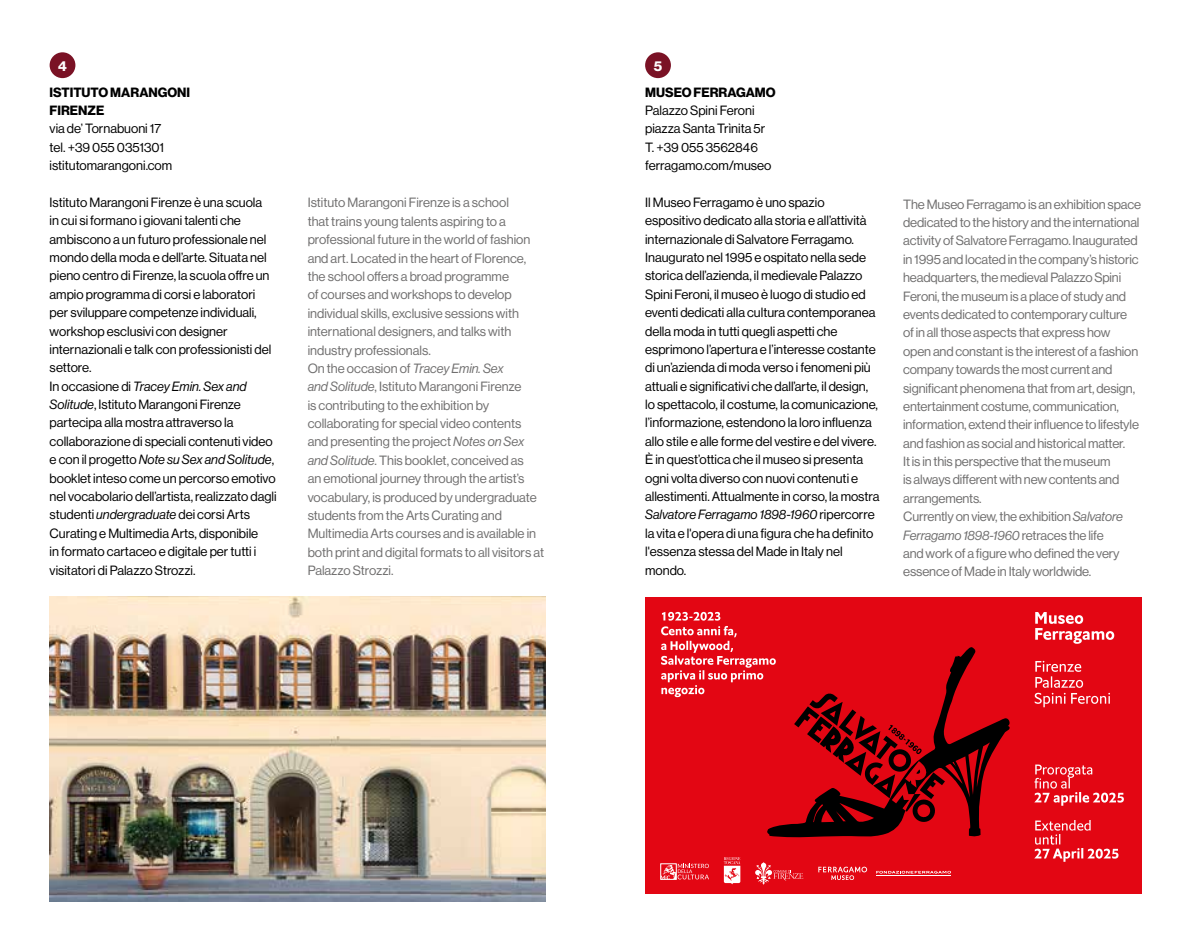
<style>
.page{position:relative;width:1191px;height:943px;background:#fff}
.page>*{position:absolute;margin:0;border:0;box-sizing:border-box;transform-origin:0 0}
.t1{font:14px "N Haas Grotesk DS Pro 75 Bd";color:#fff}
.t2{font:13.12px/18.4px "N Haas Grotesk DS Pro 55 Rg";color:#000}
.t3{font:13.12px/18.4px "N Haas Grotesk DS Pro 55 Rg";letter-spacing:-.01em;color:#706f6f}
.t4{font:13.12px "N Haas Grotesk DS Pro 56 It";color:#000}
.t5{font:13.12px/18.4px "N Haas Grotesk DS Pro 75 Bd";color:#000}
.t6{font:13.12px "N Haas Grotesk DS Pro 56 It";letter-spacing:-.01em;color:#706f6f}
.s1{font-family:"N Haas Grotesk DS Pro 55 Rg"}
.s2{font-family:"N Haas Grotesk DS Pro 56 It"}
</style>
<div class="page">
<div style="left:50px;top:52px;width:25px;height:26px;background:#7a1225;border-radius:50%"></div>
<div style="left:645px;top:52px;width:26px;height:26px;background:#7a1225;border-radius:50%"></div>
<div style="left:645px;top:597px;width:496px;height:296px;background:#e30613"></div>
<svg style="left:767px;top:647px;width:243px;height:191px"></svg>
<svg style="left:794px;top:692px;width:151px;height:131px"></svg>
<svg style="left:1034px;top:820px;width:84px;height:41px"></svg>
<svg style="left:1034px;top:764px;width:89px;height:41px"></svg>
<svg style="left:1034px;top:661px;width:76px;height:46px"></svg>
<svg style="left:1035px;top:612px;width:79px;height:31px"></svg>
<svg style="left:661px;top:626px;width:115px;height:71px"></svg>
<svg style="left:662px;top:612px;width:58px;height:8px"></svg>
<svg style="left:724px;top:857px;width:16px;height:27px"></svg>
<img style="left:724px;top:867px;width:16px;height:14px">
<svg style="left:876px;top:870px;width:75px;height:3px"></svg>
<hr style="left:876px;top:875px;width:38px;height:1px;background:#fff">
<hr style="left:914px;top:875px;width:37px;height:1px;background:#fff">
<svg style="left:755px;top:862px;width:48px;height:23px"></svg>
<svg style="left:818px;top:866px;width:49px;height:14px"></svg>
<svg style="left:662px;top:863px;width:47px;height:16px"></svg>
<div style="left:660px;top:863px;width:16px;height:16px;border:1px solid #fff"></div>
<img style="left:50px;top:597px;width:496px;height:304px">
<p class="t1" style="left:58px;top:57px;width:10px">4</p>
<p class="t5" style="left:50px;top:83px;width:142px">ISTITUTO MARANGONI<br>FIRENZE</p>
<p class="t2" style="left:50px;top:120px;width:124px">via de’ Tornabuoni 17 tel. +39 055 0351301 istitutomarangoni.com</p>
<p class="t2" style="left:50px;top:193px;width:223px">Istituto Marangoni Firenze è una scuola in cui si formano i giovani talenti che ambiscono a un futuro professionale nel mondo della moda e dell’arte. Situata nel pieno centro di Firenze, la scuola offre un ampio programma di corsi e laboratori per sviluppare competenze individuali, workshop esclusivi con designer internazionali e talk con professionisti del settore.</p>
<p class="t4" style="left:50px;top:378px;width:199px"><span class="s1">In occasione di</span> Tracey Emin. Sex and</p>
<p class="t2" style="left:50px;top:395px;width:225px"><span class="s2">Solitude</span>, Istituto Marangoni Firenze partecipa alla mostra attraverso la collaborazione di speciali contenuti video</p>
<p class="t4" style="left:50px;top:452px;width:226px"><span class="s1">e con il progetto</span> Note su Sex and Solitude<span class="s1">,</span></p>
<p class="t2" style="left:50px;top:469px;width:228px">booklet inteso come un percorso emotivo nel vocabolario dell’artista, realizzato dagli studenti <span class="s2">undergraduate</span> dei corsi Arts Curating e Multimedia Arts, disponibile<br>in formato cartaceo e digitale per tutti i visitatori di Palazzo Strozzi.</p>
<p class="t3" style="left:308px;top:194px;width:238px">Istituto Marangoni Firenze is a school<br>that trains young talents aspiring to a professional future in the world of fashion and art. Located in the heart of Florence, the school offers a broad programme<br>of courses and workshops to develop individual skills, exclusive sessions with international designers, and talks with industry professionals.<br>On the occasion of <span class="s2">Tracey Emin. Sex<br>and Solitude</span>, Istituto Marangoni Firenze<br>is contributing to the exhibition by collaborating for special video contents and presenting the project <span class="s2">Notes on Sex and Solitude</span>. This booklet, conceived as<br>an emotional journey through the artist’s vocabulary, is produced by undergraduate students from the Arts Curating and Multimedia Arts courses and is available in both print and digital formats to all visitors at Palazzo Strozzi.</p>
<p class="t1" style="left:654px;top:57px;width:10px">5</p>
<p class="t5" style="left:645px;top:83px;width:132px">MUSEO FERRAGAMO</p>
<p class="t2" style="left:645px;top:101px;width:128px">Palazzo Spini Feroni piazza Santa Trìnita 5r<br>T. +39 055 3562846 ferragamo.com/museo</p>
<p class="t2" style="left:645px;top:193px;width:236px">Il Museo Ferragamo è uno spazio espositivo dedicato alla storia e all’attività internazionale di Salvatore Ferragamo.<br>Inaugurato nel 1995 e ospitato nella sede storica dell’azienda, il medievale Palazzo Spini Feroni, il museo è luogo di studio ed eventi dedicati alla cultura contemporanea della moda in tutti quegli aspetti che esprimono l’apertura e l’interesse costante di un’azienda di moda verso i fenomeni più attuali e significativi che dall’arte, il design, lo spettacolo, il costume, la comunicazione, l’informazione, estendono la loro influenza allo stile e alle forme del vestire e del vivere.<br>È in quest’ottica che il museo si presenta ogni volta diverso con nuovi contenuti e allestimenti. Attualmente in corso, la mostra</p>
<p class="t4" style="left:645px;top:507px;width:231px">Salvatore Ferragamo 1898-1960 <span class="s1">ripercorre</span></p>
<p class="t2" style="left:645px;top:524px;width:230px">la vita e l'opera di una figura che ha definito l'essenza stessa del Made in Italy nel mondo.</p>
<p class="t3" style="left:903px;top:195px;width:239px">The Museo Ferragamo is an exhibition space dedicated to the history and the international activity of Salvatore Ferragamo. Inaugurated in 1995 and located in the company’s historic headquarters, the medieval Palazzo Spini Feroni, the museum is a place of study and events dedicated to contemporary culture of in all those aspects that express how open and constant is the interest of a fashion company towards the most current and significant phenomena that from art, design, entertainment costume, communication, information, extend their influence to lifestyle and fashion as social and historical matter.<br>It is in this perspective that the museum<br>is always different with new contents and arrangements.<br>Currently on view, the exhibition <span class="s2">Salvatore</span></p>
<p class="t6" style="left:903px;top:527px;width:202px">Ferragamo 1898-1960 <span class="s1">retraces the life</span></p>
<p class="t3" style="left:903px;top:544px;width:218px">and work of a figure who defined the very essence of Made in Italy worldwide.</p>
</div>
